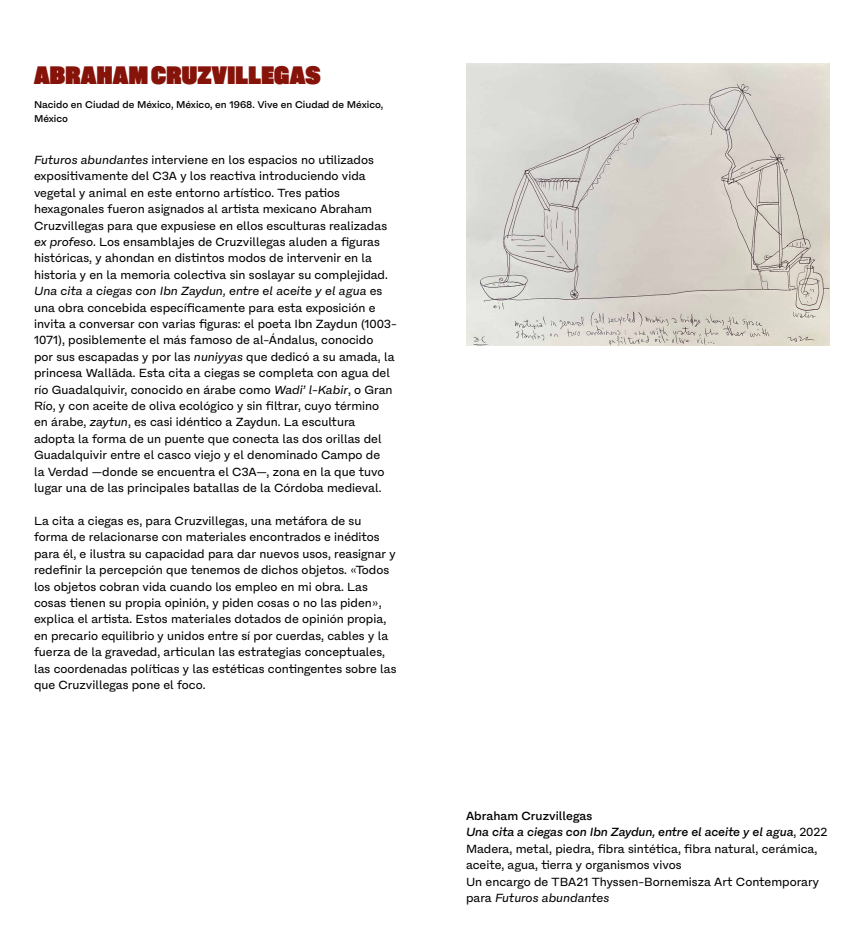
<style>
.page{position:relative;width:864px;height:936px;background:#fff}
.page>*{position:absolute;margin:0;border:0;box-sizing:border-box;transform-origin:0 0}
.t1{font:25.2px "Akkordeon Fourteen";letter-spacing:.01em;color:#861309}
.t2{font:12px/16.4px "Fracktif";color:#000}
.t3{font:500 10px/14px "Fracktif";color:#000}
.s1{font-style:italic}
.s2{font-weight:500}
.s3{font-weight:500;font-style:italic}
</style>
<div class="page">
<img style="left:466px;top:64px;width:364px;height:282px">
<h1 class="t1" style="left:34px;top:61px;width:288px">ABRAHAM CRUZVILLEGAS</h1>
<p class="t3" style="left:34px;top:98px;width:351px">Nacido en Ciudad de México, México, en 1968. Vive en Ciudad de México,<br>México</p>
<p class="t2" style="left:34px;top:152px;width:364px"><span class="s1">Futuros abundantes</span> interviene en los espacios no utilizados expositivamente del C3A y los reactiva introduciendo vida vegetal y animal en este entorno artístico. Tres patios hexagonales fueron asignados al artista mexicano Abraham Cruzvillegas para que expusiese en ellos esculturas realizadas <span class="s1">ex profeso</span>. Los ensamblajes de Cruzvillegas aluden a figuras históricas, y ahondan en distintos modos de intervenir en la historia y en la memoria colectiva sin soslayar su complejidad.<br><span class="s1">Una cita a ciegas con Ibn Zaydun, entre el aceite y el agua</span> es una obra concebida específicamente para esta exposición e invita a conversar con varias figuras: el poeta Ibn Zaydun (1003- 1071), posiblemente el más famoso de al-Ándalus, conocido<br>por sus escapadas y por las <span class="s1">nuniyyas</span> que dedicó a su amada, la princesa Wallāda. Esta cita a ciegas se completa con agua del río Guadalquivir, conocido en árabe como <span class="s1">Wadi’ l-Kabir</span>, o Gran Río, y con aceite de oliva ecológico y sin filtrar, cuyo término<br>en árabe, <span class="s1">zaytun</span>, es casi idéntico a Zaydun. La escultura adopta la forma de un puente que conecta las dos orillas del Guadalquivir entre el casco viejo y el denominado Campo de<br>la Verdad —donde se encuentra el C3A—, zona en la que tuvo lugar una de las principales batallas de la Córdoba medieval.</p>
<p class="t2" style="left:34px;top:513px;width:364px">La cita a ciegas es, para Cruzvillegas, una metáfora de su forma de relacionarse con materiales encontrados e inéditos para él, e ilustra su capacidad para dar nuevos usos, reasignar y redefinir la percepción que tenemos de dichos objetos. «Todos los objetos cobran vida cuando los empleo en mi obra. Las cosas tienen su propia opinión, y piden cosas o no las piden», explica el artista. Estos materiales dotados de opinión propia, en precario equilibrio y unidos entre sí por cuerdas, cables y la fuerza de la gravedad, articulan las estrategias conceptuales, las coordenadas políticas y las estéticas contingentes sobre las que Cruzvillegas pone el foco.</p>
<p class="t2" style="left:466px;top:808px;width:363px"><span class="s2">Abraham Cruzvillegas<br></span><span class="s3">Una cita a ciegas con Ibn Zaydun, entre el aceite y el agua</span>, 2022<br>Madera, metal, piedra, fibra sintética, fibra natural, cerámica, aceite, agua, tierra y organismos vivos<br>Un encargo de TBA21 Thyssen-Bornemisza Art Contemporary para <span class="s1">Futuros abundantes</span></p>
</div>
